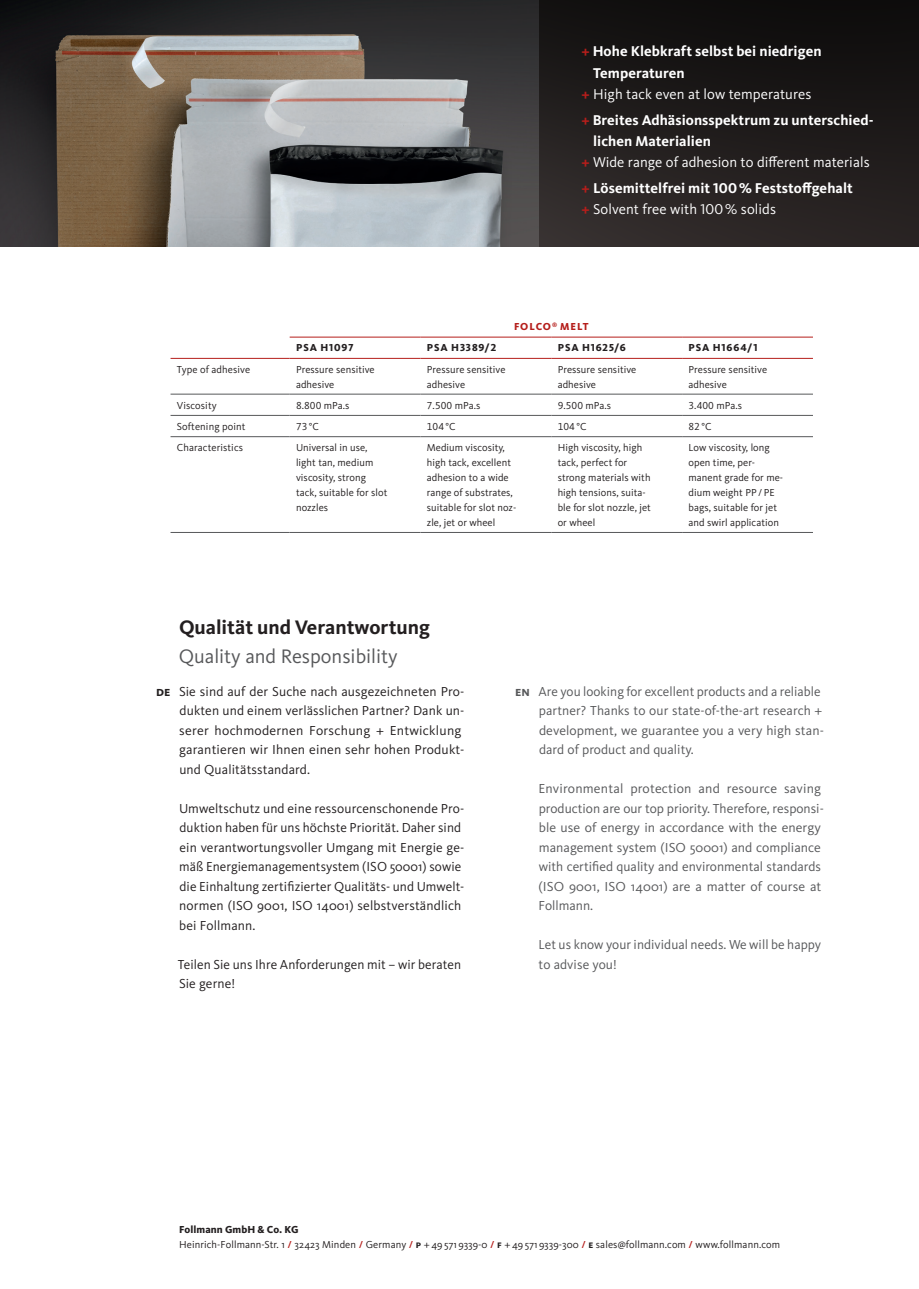
<style>
.page{position:relative;width:919px;height:1289px;background:#fff}
.page>*{position:absolute;margin:0;border:0;box-sizing:border-box;transform-origin:0 0}
.H4_DE{font:700 20.25px "Kievit Pro";color:#231f20}
.H4_EN{font:20.25px "Kievit Pro";color:#57585a}
.Fließtext_Block_DE{font:700 14.7px "Kievit Pro";letter-spacing:.005em;color:#fff}
.Fließtext_Block_DE-2{font:14.7px "Kievit Pro";letter-spacing:.005em;color:#fff}
.Fließtext_Block_DE-3{font:13.5px/19.5px "Kievit Pro";letter-spacing:.01em;color:#231f20}
.Fließtext_Block_EN{font:13.5px/19.5px "Kievit Pro";letter-spacing:.005em;color:#57585a}
.Länderkennung{font:700 13.5px "Kievit Pro";color:#231f20}
.Länderkennung-2{font:700 13.5px "Kievit Pro";color:#57585a}
.Fließtext_Tabelle{font:10.5px/15px "Kievit Pro";letter-spacing:.005em;color:#231f20}
.BU_Marginalien_DE{font:10.5px/15px "Kievit Pro";letter-spacing:.01em;color:#231f20}
.H1_Tabelle{font:800 10.5px "Kievit Pro";letter-spacing:.085em;color:#231f20}
.H1_Tabelle-2{font:800 10.5px "Kievit Pro";letter-spacing:.075em;color:#b51e1b}
.s1{color:#b51e1b}
.s2{font-weight:700;color:#b51e1b}
.s3{font-weight:800}
.s4{font-weight:500;color:#b51e1b}
.s5{font-weight:700}
</style>
<div class="page">
<img style="left:0;top:0;width:918px;height:247px">
<hr style="left:170px;top:394px;width:119px;height:1px;background:#57585a">
<hr style="left:289px;top:394px;width:131px;height:1px;background:#57585a">
<hr style="left:420px;top:394px;width:131px;height:1px;background:#57585a">
<hr style="left:551px;top:394px;width:131px;height:1px;background:#57585a">
<hr style="left:682px;top:394px;width:130px;height:1px;background:#57585a">
<hr style="left:170px;top:415px;width:119px;height:1px;background:#57585a">
<hr style="left:289px;top:415px;width:131px;height:1px;background:#57585a">
<hr style="left:420px;top:415px;width:131px;height:1px;background:#57585a">
<hr style="left:551px;top:415px;width:131px;height:1px;background:#57585a">
<hr style="left:682px;top:415px;width:130px;height:1px;background:#57585a">
<hr style="left:170px;top:532px;width:119px;height:1px;background:#57585a">
<hr style="left:289px;top:532px;width:131px;height:1px;background:#57585a">
<hr style="left:420px;top:532px;width:131px;height:1px;background:#57585a">
<hr style="left:551px;top:532px;width:131px;height:1px;background:#57585a">
<hr style="left:682px;top:532px;width:130px;height:1px;background:#57585a">
<hr style="left:289px;top:337px;width:131px;height:1px;background:#b51e1b">
<hr style="left:420px;top:337px;width:131px;height:1px;background:#b51e1b">
<hr style="left:551px;top:337px;width:131px;height:1px;background:#b51e1b">
<hr style="left:682px;top:337px;width:130px;height:1px;background:#b51e1b">
<hr style="left:170px;top:358px;width:119px;height:1px;background:#b51e1b">
<hr style="left:289px;top:358px;width:131px;height:1px;background:#b51e1b">
<hr style="left:420px;top:358px;width:131px;height:1px;background:#b51e1b">
<hr style="left:551px;top:358px;width:131px;height:1px;background:#b51e1b">
<hr style="left:682px;top:358px;width:130px;height:1px;background:#b51e1b">
<hr style="left:170px;top:436px;width:119px;height:1px;background:#57585a">
<hr style="left:289px;top:436px;width:131px;height:1px;background:#57585a">
<hr style="left:420px;top:436px;width:131px;height:1px;background:#57585a">
<hr style="left:551px;top:436px;width:131px;height:1px;background:#57585a">
<hr style="left:682px;top:436px;width:130px;height:1px;background:#57585a">
<p class="Fließtext_Block_DE" style="left:581px;top:43px;width:241px"><span class="s1">+</span> Hohe Klebkraft selbst bei niedrigen</p>
<p class="Fließtext_Block_DE" style="left:593px;top:64px;width:93px">Temperaturen</p>
<p class="Fließtext_Block_DE-2" style="left:581px;top:85px;width:231px"><span class="s2">+</span> High tack even at low temperatures</p>
<p class="Fließtext_Block_DE" style="left:581px;top:111px;width:294px"><span class="s1">+</span> Breites Adhäsionsspektrum zu unterschied-</p>
<p class="Fließtext_Block_DE" style="left:593px;top:132px;width:119px">lichen Materialien</p>
<p class="Fließtext_Block_DE-2" style="left:581px;top:153px;width:290px"><span class="s2">+</span> Wide range of adhesion to different materials</p>
<p class="Fließtext_Block_DE" style="left:581px;top:179px;width:273px"><span class="s1">+</span> Lösemittelfrei mit 100% Feststoffgehalt</p>
<p class="Fließtext_Block_DE-2" style="left:581px;top:201px;width:196px"><span class="s2">+</span> Solvent free with 100% solids</p>
<p class="H1_Tabelle-2" style="left:514px;top:320px;width:76px">FOLCO<sup>®</sup> MELT</p>
<p class="H1_Tabelle" style="left:296px;top:341px;width:59px">PSA H1097</p>
<p class="H1_Tabelle" style="left:427px;top:341px;width:71px">PSA H3389/2</p>
<p class="H1_Tabelle" style="left:557px;top:341px;width:70px">PSA H1625/6</p>
<p class="H1_Tabelle" style="left:688px;top:341px;width:70px">PSA H1664/1</p>
<p class="Fließtext_Tabelle" style="left:177px;top:361px;width:75px">Type of adhesive</p>
<p class="Fließtext_Tabelle" style="left:296px;top:361px;width:80px">Pressure sensitive adhesive</p>
<p class="Fließtext_Tabelle" style="left:427px;top:361px;width:80px">Pressure sensitive adhesive</p>
<p class="Fließtext_Tabelle" style="left:557px;top:361px;width:80px">Pressure sensitive adhesive</p>
<p class="Fließtext_Tabelle" style="left:688px;top:361px;width:80px">Pressure sensitive adhesive</p>
<p class="Fließtext_Tabelle" style="left:177px;top:397px;width:41px">Viscosity</p>
<p class="Fließtext_Tabelle" style="left:296px;top:397px;width:55px">8.800 mPa.s</p>
<p class="Fließtext_Tabelle" style="left:427px;top:397px;width:55px">7.500 mPa.s</p>
<p class="Fließtext_Tabelle" style="left:557px;top:397px;width:55px">9.500 mPa.s</p>
<p class="Fließtext_Tabelle" style="left:688px;top:397px;width:55px">3.400 mPa.s</p>
<p class="Fließtext_Tabelle" style="left:177px;top:418px;width:70px">Softening point</p>
<p class="Fließtext_Tabelle" style="left:296px;top:418px;width:25px">73°C</p>
<p class="Fließtext_Tabelle" style="left:427px;top:418px;width:30px">104°C</p>
<p class="Fließtext_Tabelle" style="left:557px;top:418px;width:30px">104°C</p>
<p class="Fließtext_Tabelle" style="left:688px;top:418px;width:25px">82°C</p>
<p class="Fließtext_Tabelle" style="left:177px;top:440px;width:68px">Characteristics</p>
<p class="Fließtext_Tabelle" style="left:296px;top:440px;width:93px">Universal in use, light tan, medium viscosity, strong tack, suitable for slot nozzles</p>
<p class="Fließtext_Tabelle" style="left:427px;top:440px;width:91px">Medium viscosity, high tack, excellent adhesion to a wide range of substrates, suitable for slot noz&shy;zle, jet or wheel</p>
<p class="Fließtext_Tabelle" style="left:557px;top:440px;width:95px">High viscosity, high tack, perfect for strong materials with high tensions, suita&shy;ble for slot nozzle, jet or wheel</p>
<p class="Fließtext_Tabelle" style="left:688px;top:440px;width:96px">Low viscosity, long open time, per&shy;manent grade for me&shy;dium weight PP/PE bags, suitable for jet and swirl application</p>
<p class="H4_DE" style="left:179px;top:615px;width:252px">Qualität und Verantwortung</p>
<p class="H4_EN" style="left:179px;top:644px;width:220px">Quality and Responsibility</p>
<p class="Fließtext_Block_DE-3" style="left:179px;top:681px;width:287px">Sie sind auf der Suche nach ausgezeichneten Pro&shy;dukten und einem verlässlichen Partner? Dank un&shy;serer hochmodernen Forschung + Entwicklung garantieren wir Ihnen einen sehr hohen Produkt&shy;und Qualitätsstandard.</p>
<p class="Fließtext_Block_DE-3" style="left:179px;top:798px;width:287px">Umweltschutz und eine ressourcenschonende Pro&shy;duktion haben für uns höchste Priorität. Daher sind ein verantwortungsvoller Umgang mit Energie ge&shy;mäß Energiemanagementsystem (ISO 50001) sowie die Einhaltung zertifizierter Qualitäts- und Umwelt&shy;normen (ISO 9001, ISO 14001) selbstverständlich bei Follmann.</p>
<p class="Fließtext_Block_DE-3" style="left:178px;top:954px;width:285px">Teilen Sie uns Ihre Anforderungen mit – wir beraten<br>Sie gerne!</p>
<p class="Länderkennung" style="left:156px;top:683px;width:16px">de</p>
<p class="Fließtext_Block_EN" style="left:538px;top:681px;width:287px">Are you looking for excellent products and a reliable partner? Thanks to our state-of-the-art research + development, we guarantee you a very high stan&shy;dard of product and quality.</p>
<p class="Fließtext_Block_EN" style="left:538px;top:778px;width:287px">Environmental protection and resource saving production are our top priority. Therefore, responsi&shy;ble use of energy in accordance with the energy management system (ISO 50001) and compliance with certified quality and environmental standards (ISO 9001, ISO 14001) are a matter of course at Follmann.</p>
<p class="Fließtext_Block_EN" style="left:538px;top:934px;width:284px">Let us know your individual needs. We will be happy to advise you!</p>
<p class="Länderkennung-2" style="left:515px;top:683px;width:16px">en</p>
<p class="BU_Marginalien_DE" style="left:179px;top:1221px;width:602px"><span class="s3">Follmann GmbH &amp; Co. KG<br></span>Heinrich-Follmann-Str. 1 <span class="s4">/</span> 32423 Minden <span class="s4">/</span> Germany <span class="s4">/</span> <span class="s5">p</span> + 49 571 9339-0 <span class="s4">/</span> <span class="s5">f</span> + 49 571 9339-300 <span class="s4">/</span> <span class="s5">e</span> sales@follmann.com <span class="s4">/</span> www.follmann.com</p>
</div>
